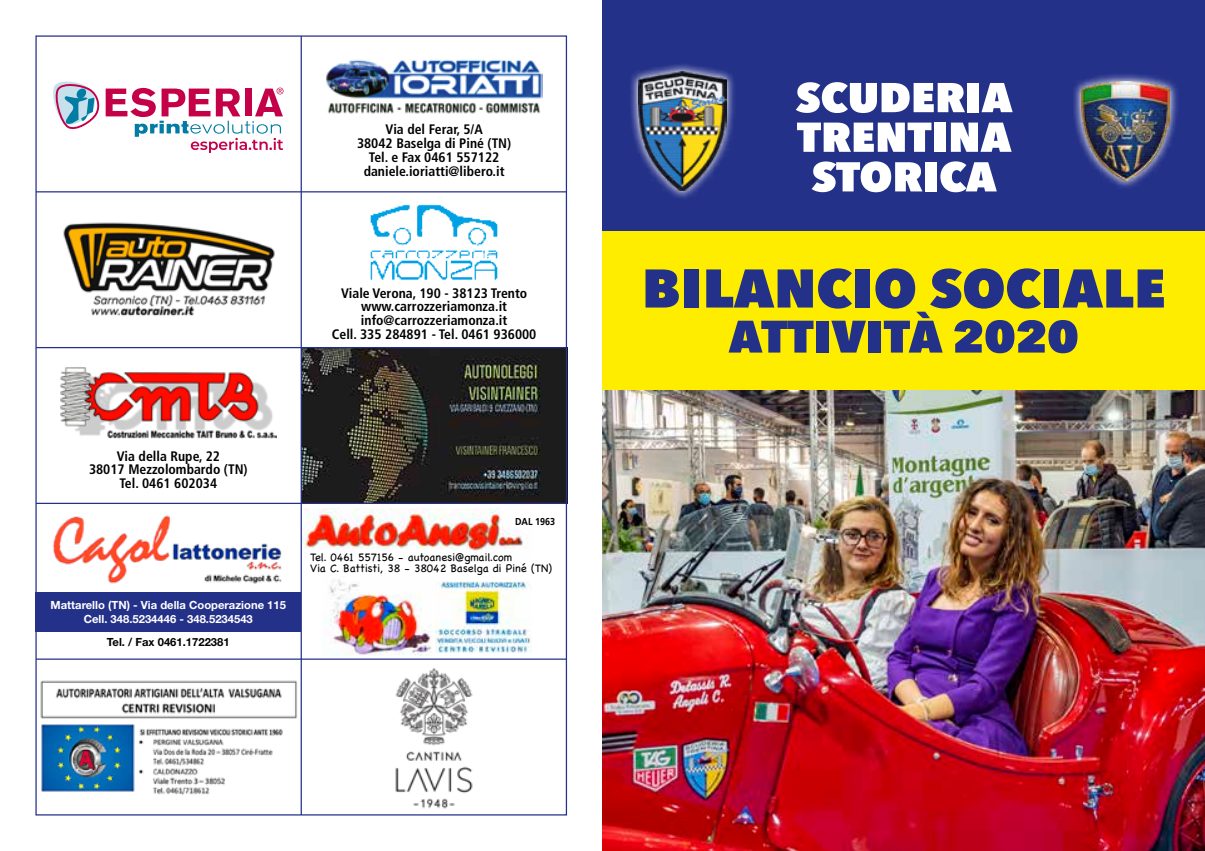
<style>
.page{position:relative;width:1205px;height:851px;background:#fff}
.page>*{position:absolute;margin:0;border:0;box-sizing:border-box;transform-origin:0 0}
.t1{font:800 53.75px "Avenir Next Condensed";color:#243189;scale:1.25 1}
.t2{font:800 45px "Avenir Next Condensed";color:#243189;scale:1.25 1}
.t3{font:800 41.25px/39.6px "Avenir Next Condensed";color:#fff;text-align:center;scale:1.25 1}
.t4{font:700 condensed 13.75px/13.8px "Frutiger LT Std";color:#000;text-align:center}
.t5{font:11.25px/11.2px "Chalkboard";color:#000}
.t6{font:700 11.25px/13.8px "Helvetica Neue LT Std";color:#fff;text-align:center}
.t7{font:700 11.25px "Helvetica Neue LT Std";color:#000}
.t8{font:700 10px "Frutiger LT Std";color:#000;scale:.9 1}
</style>
<div class="page">
<div style="left:602px;top:230px;width:603px;height:160px;background:#ffed00"></div>
<div style="left:602px;top:0;width:603px;height:230px;background:#243189"></div>
<img style="left:602px;top:390px;width:603px;height:460px">
<svg style="left:1074px;top:74px;width:103px;height:113px"></svg>
<img style="left:1081px;top:82px;width:88px;height:99px">
<svg style="left:630px;top:64px;width:104px;height:134px"></svg>
<img style="left:638px;top:72px;width:88px;height:118px">
<img style="left:326px;top:59px;width:217px;height:55px">
<img style="left:63px;top:222px;width:212px;height:94px">
<img style="left:302px;top:348px;width:263px;height:154px">
<img style="left:40px;top:669px;width:261px;height:144px">
<img style="left:60px;top:367px;width:216px;height:71px">
<img style="left:370px;top:204px;width:128px;height:76px">
<svg style="left:53px;top:81px;width:47px;height:49px"></svg>
<svg style="left:106px;top:88px;width:177px;height:65px"></svg>
<img style="left:52px;top:515px;width:230px;height:69px">
<div style="left:35px;top:592px;width:266px;height:39px;background:#243189"></div>
<img style="left:302px;top:508px;width:221px;height:43px">
<img style="left:436px;top:581px;width:95px;height:71px">
<img style="left:327px;top:579px;width:104px;height:76px">
<img style="left:374px;top:659px;width:120px;height:150px">
<hr style="left:301px;top:36px;width:1px;height:778px;background:#243189">
<hr style="left:36px;top:191px;width:530px;height:1px;background:#243189">
<hr style="left:36px;top:347px;width:530px;height:1px;background:#243189">
<hr style="left:36px;top:502px;width:530px;height:2px;background:#243189">
<hr style="left:36px;top:658px;width:530px;height:1px;background:#243189">
<p class="t4" style="left:357px;top:123px;width:156px">Via del Ferar, 5/A<br>38042 Baselga di Piné (TN)<br>Tel. e Fax 0461 557122 daniele.ioriatti@libero.it</p>
<p class="t4" style="left:332px;top:286px;width:206px">Viale Verona, 190 - 38123 Trento www.carrozzeriamonza.it info@carrozzeriamonza.it<br>Cell. 335 284891 - Tel. 0461 936000</p>
<p class="t4" style="left:89px;top:449px;width:160px">Via della Rupe, 22<br>38017 Mezzolombardo (TN)<br>Tel. 0461 602034</p>
<p class="t6" style="left:51px;top:597px;width:237px">Mattarello (TN) - Via della Cooperazione 115<br>Cell. 348.5234446 - 348.5234543</p>
<p class="t7" style="left:107px;top:635px;width:124px">Tel. / Fax 0461.1722381</p>
<p class="t8" style="left:515px;top:515px;width:46px">DAL 1963</p>
<p class="t5" style="left:310px;top:551px;width:243px">Tel. 0461 557156 - autoanesi@gmail.com<br>Via C. Battisti, 38 - 38042 Baselga di Piné (TN)</p>
<h3 class="t3" style="left:796px;top:77px;width:175px">SCUDERIA<br>TRENTINA<br>STORICA</h3>
<h1 class="t1" style="left:642px;top:255px;width:420px">BILANCIO SOCIALE</h1>
<h2 class="t2" style="left:729px;top:308px;width:281px">ATTIVITÀ 2020</h2>
</div>
